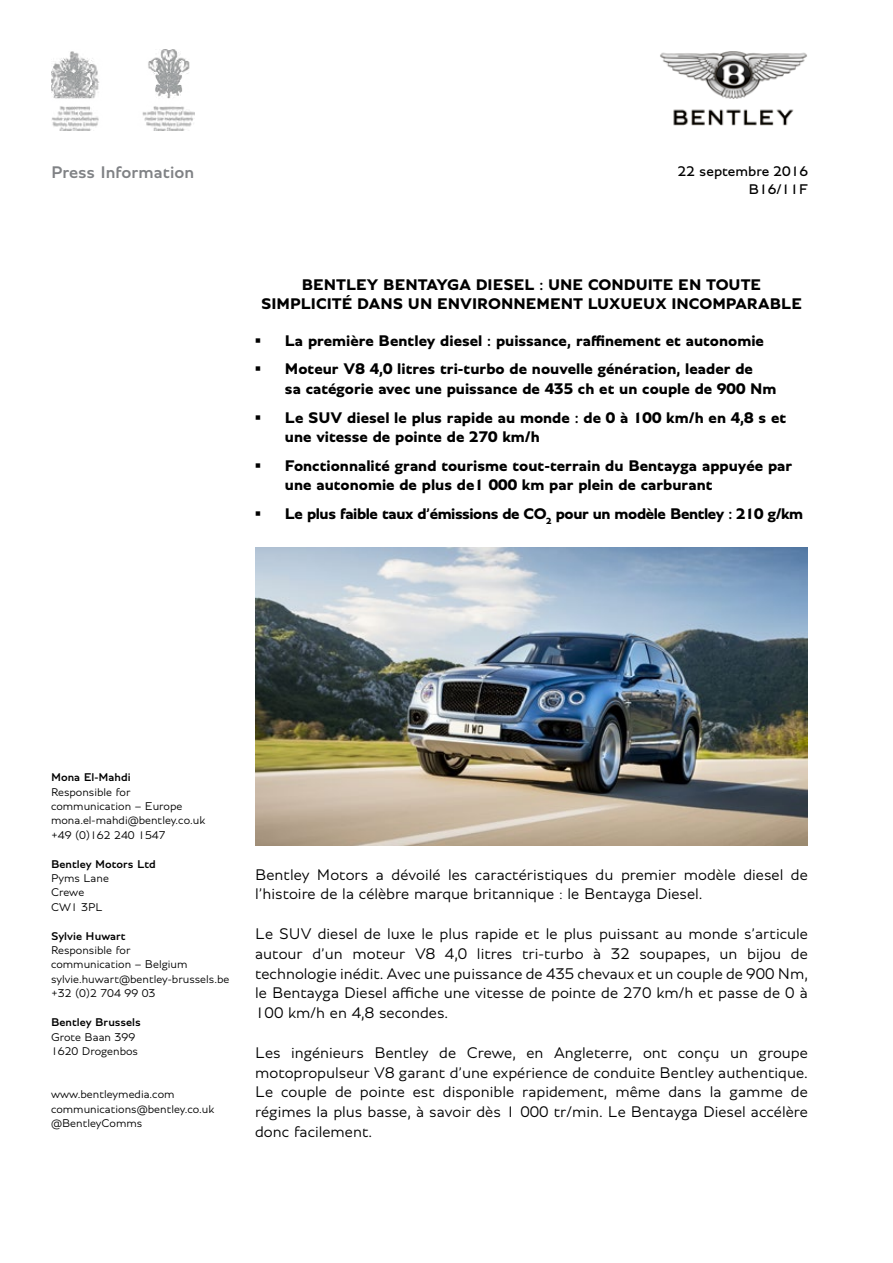
<style>
.page{position:relative;width:893px;height:1263px;background:#fff}
.page>*{position:absolute;margin:0;border:0;box-sizing:border-box;transform-origin:0 0}
.t1{font:600 18px "Bentley";color:#808285}
.t2{font:300 16.5px/19.8px "Bentley";color:#000;text-align:justify}
.t3{font:700 16.5px/19.8px "Bentley";color:#000}
.t4{font:700 16.5px "Bentley";letter-spacing:-.025em;color:#000}
.t5{font:15px/18px "Bentley";color:#000;text-align:right}
.t6{font:300 12px/14.4px "Bentley";color:#000}
.t7{font:600 12px "Bentley";color:#000}
.s1{font-family:"Arial"}
</style>
<div class="page">
<img style="left:660px;top:51px;width:147px;height:75px">
<img style="left:51px;top:50px;width:143px;height:80px">
<img style="left:255px;top:547px;width:553px;height:298px">
<p class="t1" style="left:51px;top:160px;width:145px">Press Information</p>
<p class="t5" style="left:678px;top:162px;width:132px">22 septembre 2016<br>B16/11F</p>
<p class="t3" style="left:261px;top:274px;width:542px;text-align:center">BENTLEY BENTAYGA DIESEL : UNE CONDUITE EN TOUTE<br>SIMPLICITÉ DANS UN ENVIRONNEMENT LUXUEUX INCOMPARABLE</p>
<p class="t3" style="left:255px;top:331px;width:510px"><span class="s1">▪</span> La première Bentley diesel : puissance, raffinement et autonomie</p>
<p class="t3" style="left:285px;top:359px;width:493px;text-indent:-30px"><span class="s1">▪</span> Moteur V8 4,0 litres tri-turbo de nouvelle génération, leader de<br>sa catégorie avec une puissance de 435 ch et un couple de 900 Nm</p>
<p class="t3" style="left:285px;top:407px;width:503px;text-indent:-30px"><span class="s1">▪</span> Le SUV diesel le plus rapide au monde : de 0 à 100 km/h en 4,8 s et une vitesse de pointe de 270 km/h</p>
<p class="t3" style="left:285px;top:455px;width:509px;text-indent:-30px"><span class="s1">▪</span> Fonctionnalité grand tourisme tout-terrain du Bentayga appuyée par une autonomie de plus de1 000 km par plein de carburant</p>
<p class="t4" style="left:255px;top:502px;width:550px"><span class="s1">▪</span> Le plus faible taux d’émissions de CO<sub>2</sub> pour un modèle Bentley : 210 g/km</p>
<p class="t7" style="left:51px;top:769px;width:81px">Mona El-Mahdi</p>
<p class="t6" style="left:51px;top:784px;width:156px">Responsible for communication – Europe mona.el-mahdi@bentley.co.uk +49 (0)162 240 1547</p>
<p class="t7" style="left:51px;top:855px;width:106px">Bentley Motors Ltd</p>
<p class="t6" style="left:51px;top:871px;width:59px">Pyms Lane<br>Crewe<br>CW1 3PL</p>
<p class="t7" style="left:51px;top:927px;width:76px">Sylvie Huwart</p>
<p class="t6" style="left:51px;top:943px;width:180px">Responsible for<br>communication – Belgium sylvie.huwart@bentley-brussels.be +32 (0)2 704 99 03</p>
<p class="t7" style="left:51px;top:1014px;width:91px">Bentley Brussels</p>
<p class="t6" style="left:51px;top:1029px;width:89px">Grote Baan 399<br>1620 Drogenbos</p>
<p class="t6" style="left:51px;top:1087px;width:165px">www.bentleymedia.com communications@bentley.co.uk @BentleyComms</p>
<p class="t2" style="left:255px;top:864px;width:554px">Bentley Motors a dévoilé les caractéristiques du premier modèle diesel de l’histoire de la célèbre marque britannique : le Bentayga Diesel.</p>
<p class="t2" style="left:255px;top:923px;width:554px">Le SUV diesel de luxe le plus rapide et le plus puissant au monde s’articule autour d’un moteur V8 4,0 litres tri-turbo à 32 soupapes, un bijou de technologie inédit. Avec une puissance de 435 chevaux et un couple de 900 Nm, le Bentayga Diesel affiche une vitesse de pointe de 270 km/h et passe de 0 à 100 km/h en 4,8 secondes.</p>
<p class="t2" style="left:255px;top:1042px;width:554px">Les ingénieurs Bentley de Crewe, en Angleterre, ont conçu un groupe motopropulseur V8 garant d’une expérience de conduite Bentley authentique.<br>Le couple de pointe est disponible rapidement, même dans la gamme de régimes la plus basse, à savoir dès 1 000 tr/min. Le Bentayga Diesel accélère donc facilement.</p>
</div>
